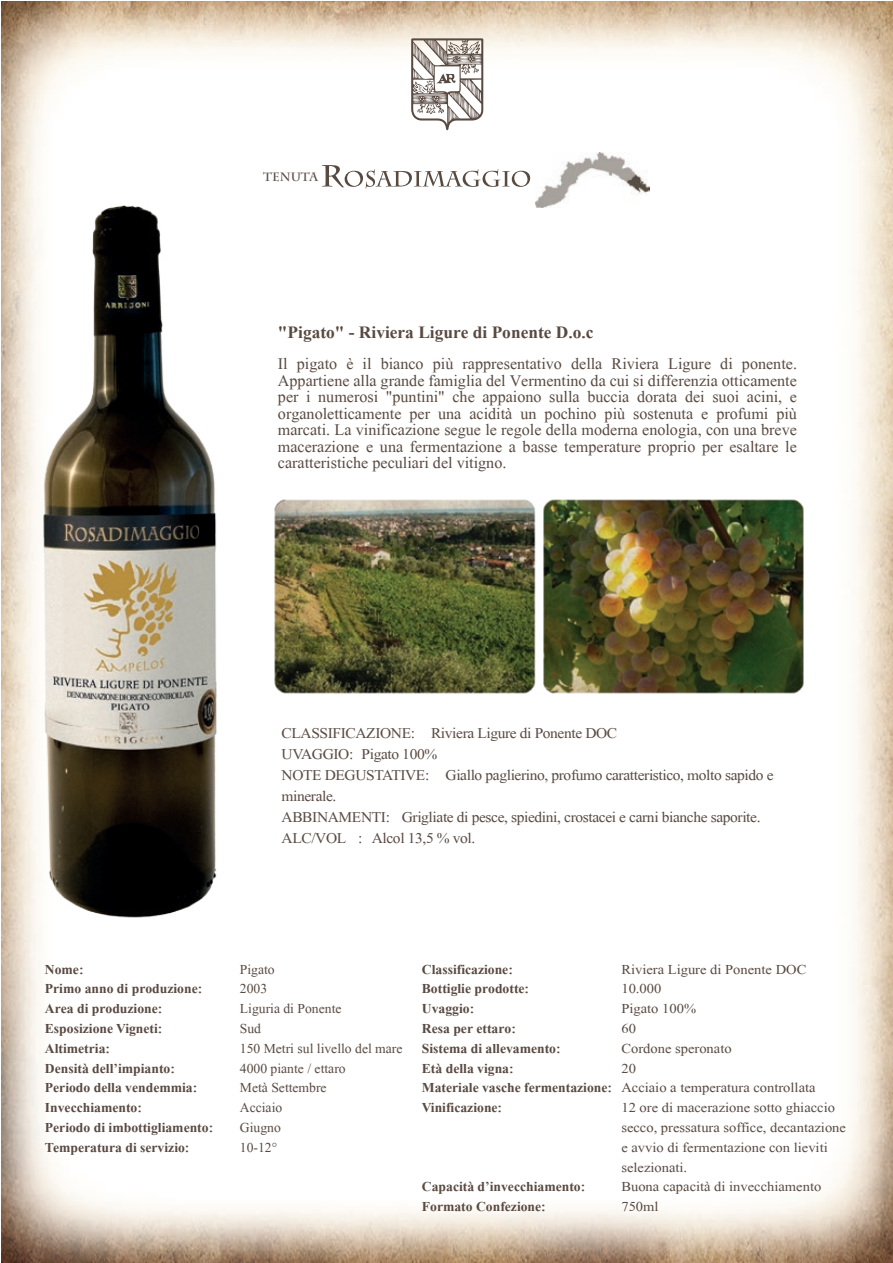
<style>
.page{position:relative;width:893px;height:1263px;background:#fff}
.page>*{position:absolute;margin:0;border:0;box-sizing:border-box;transform-origin:0 0}
.t1{font:700 21px "Shonar Bangla";color:#594a41}
.t2{font:19.5px/16.5px "Shonar Bangla";color:#594a41;text-align:justify}
.t3{font:18px/21px "Shonar Bangla";letter-spacing:-.02em;color:#594a41;scale:1.04 1}
.t4{font:700 16.5px/19.8px "Shonar Bangla";color:#594a41}
.t5{font:16.5px/19.8px "Shonar Bangla";color:#594a41;scale:1.07 1}
.t6{font:16.5px/19.8px "Shonar Bangla";color:#594a41}
.t7{font:700 12px "Charlemagne Std";color:#594a41}
</style>
<div class="page">
<img style="left:2px;top:1px;width:891px;height:1262px">
<svg style="left:411px;top:38px;width:72px;height:92px"></svg>
<img style="left:1px;top:142px;width:394px;height:808px">
<img style="left:272px;top:496px;width:536px;height:200px">
<svg style="left:322px;top:165px;width:208px;height:24px"></svg>
<img style="left:535px;top:152px;width:114px;height:56px">
<p class="t7" style="left:263px;top:170px;width:56px">TENUTA</p>
<p class="t1" style="left:278px;top:320px;width:317px">"Pigato" - Riviera Ligure di Ponente D.o.c</p>
<p class="t2" style="left:278px;top:358px;width:521px">Il pigato è il bianco più rappresentativo della Riviera Ligure di ponente.<br>Appartiene alla grande famiglia del Vermentino da cui si differenzia otticamente per i numerosi "puntini" che appaiono sulla buccia dorata dei suoi acini, e organoletticamente per una acidità un pochino più sostenuta e profumi più marcati. La vinificazione segue le regole della moderna enologia, con una breve macerazione e una fermentazione a basse temperature proprio per esaltare le caratteristiche peculiari del vitigno.</p>
<p class="t3" style="left:282px;top:725px;width:475px">CLASSIFICAZIONE: Riviera Ligure di Ponente DOC<br>UVAGGIO: Pigato 100%<br>NOTE DEGUSTATIVE: Giallo paglierino, profumo caratteristico, molto sapido e minerale.<br>ABBINAMENTI: Grigliate di pesce, spiedini, crostacei e carni bianche saporite.<br>ALC/VOL : Alcol 13,5 % vol.</p>
<p class="t4" style="left:45px;top:961px;width:170px">Nome:<br>Primo anno di produzione:<br>Area di produzione:<br>Esposizione Vigneti:<br>Altimetria:<br>Densità dell’impianto:<br>Periodo della vendemmia:<br>Invecchiamento:<br>Periodo di imbottigliamento:<br>Temperatura di servizio:</p>
<p class="t6" style="left:240px;top:961px;width:164px">Pigato<br>2003<br>Liguria di Ponente<br>Sud<br>150 Metri sul livello del mare<br>4000 piante / ettaro<br>Metà Settembre<br>Acciaio<br>Giugno<br>10-12°</p>
<p class="t4" style="left:422px;top:961px;width:192px">Classificazione:<br>Bottiglie prodotte:<br>Uvaggio:<br>Resa per ettaro:<br>Sistema di allevamento:<br>Età della vigna:<br>Materiale vasche fermentazione:<br>Vinificazione:</p>
<p class="t4" style="left:422px;top:1178px;width:165px">Capacità d’invecchiamento:<br>Formato Confezione:</p>
<p class="t5" style="left:621px;top:961px;width:211px">Riviera Ligure di Ponente DOC<br>10.000<br>Pigato 100%<br>60<br>Cordone speronato<br>20<br>Acciaio a temperatura controllata<br>12 ore di macerazione sotto ghiaccio secco, pressatura soffice, decantazione e avvio di fermentazione con lieviti selezionati.<br>Buona capacità di invecchiamento<br>750ml</p>
</div>
